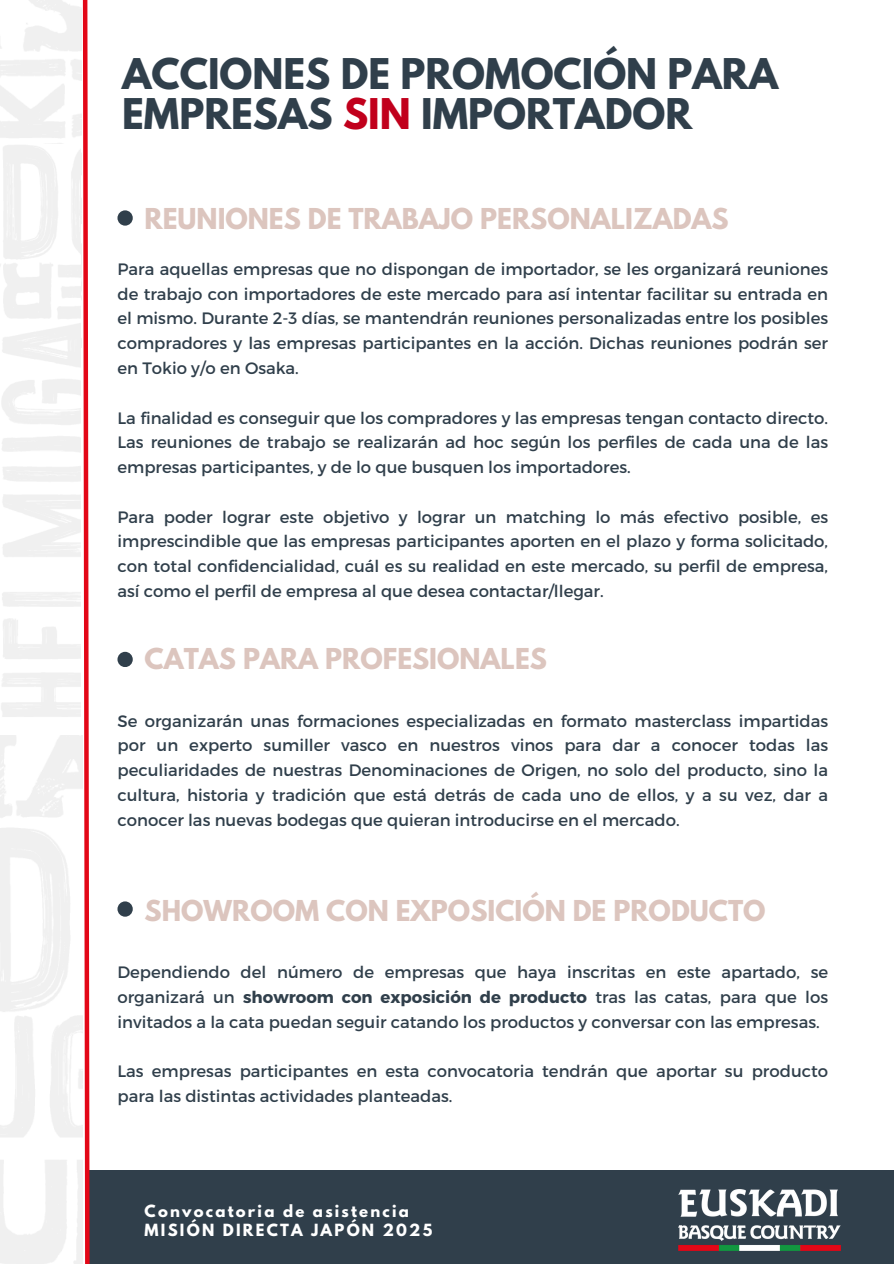
<style>
.page{position:relative;width:894px;height:1264px;background:#fff}
.page>*{position:absolute;margin:0;border:0;box-sizing:border-box;transform-origin:0 0}
.t1{font:700 37.5px/39.3px "League Spartan";color:#303f4b}
.t2{font:700 25.5px "League Spartan";color:#dcc5be}
.t3{font:16.5px/24.8px "Montserrat";color:#303f4b;text-align:justify}
.t4{font:700 14.85px/19.2px "League Spartan";letter-spacing:.15em;color:#fff}
.s1{color:#c1001c}
.s2{font-weight:700}
</style>
<div class="page">
<div style="left:86px;top:1170px;width:807px;height:93px;background:#303f4b"></div>
<img style="left:678px;top:1189px;width:162px;height:61px">
<svg style="left:81px;top:0;width:9px;height:1263px"></svg>
<div style="left:117px;top:210px;width:16px;height:16px;background:#303f4b;border-radius:50%"></div>
<div style="left:117px;top:651px;width:16px;height:16px;background:#303f4b;border-radius:50%"></div>
<div style="left:117px;top:901px;width:16px;height:15px;background:#303f4b;border-radius:50%"></div>
<p class="t1" style="left:122px;top:59px;width:657px">ACCIONES DE PROMOCIÓN PARA<br>EMPRESAS <span class="s1">SIN</span> IMPORTADOR</p>
<p class="t2" style="left:144px;top:206px;width:585px">REUNIONES DE TRABAJO PERSONALIZADAS</p>
<h1 class="t3" style="left:117px;top:256px;width:712px">Para aquellas empresas que no dispongan de importador, se les organizará reuniones de trabajo con importadores de este mercado para así intentar facilitar su entrada en el mismo. Durante 2-3 días, se mantendrán reuniones personalizadas entre los posibles compradores y las empresas participantes en la acción. Dichas reuniones podrán ser en Tokio y/o en Osaka.</h1>
<h2 class="t3" style="left:117px;top:404px;width:712px">La finalidad es conseguir que los compradores y las empresas tengan contacto directo.<br>Las reuniones de trabajo se realizarán ad hoc según los perfiles de cada una de las empresas participantes, y de lo que busquen los importadores.</h2>
<p class="t3" style="left:117px;top:503px;width:712px">Para poder lograr este objetivo y lograr un matching lo más efectivo posible, es imprescindible que las empresas participantes aporten en el plazo y forma solicitado, con total confidencialidad, cuál es su realidad en este mercado, su perfil de empresa, así como el perfil de empresa al que desea contactar/llegar.</p>
<h2 class="t2" style="left:144px;top:646px;width:404px">CATAS PARA PROFESIONALES</h2>
<p class="t3" style="left:117px;top:707px;width:712px">Se organizarán unas formaciones especializadas en formato masterclass impartidas por un experto sumiller vasco en nuestros vinos para dar a conocer todas las peculiaridades de nuestras Denominaciones de Origen, no solo del producto, sino la cultura, historia y tradición que está detrás de cada uno de ellos, y a su vez, dar a conocer las nuevas bodegas que quieran introducirse en el mercado.</p>
<p class="t2" style="left:144px;top:898px;width:622px">SHOWROOM CON EXPOSICIÓN DE PRODUCTO</p>
<p class="t3" style="left:117px;top:959px;width:712px">Dependiendo del número de empresas que haya inscritas en este apartado, se organizará un <span class="s2">showroom con exposición de producto</span> tras las catas, para que los invitados a la cata puedan seguir catando los productos y conversar con las empresas.</p>
<h2 class="t3" style="left:117px;top:1058px;width:712px">Las empresas participantes en esta convocatoria tendrán que aportar su producto para las distintas actividades planteadas.</h2>
<p class="t4" style="left:144px;top:1202px;width:289px">Convocatoria de asistencia<br>MISIÓN DIRECTA JAPÓN 2025</p>
<p class="t4" style="left:144px;top:1202px;width:431px">Un análisis de la campaña de redes sociales<br>Enero - Marzo de 2020</p>
</div>
